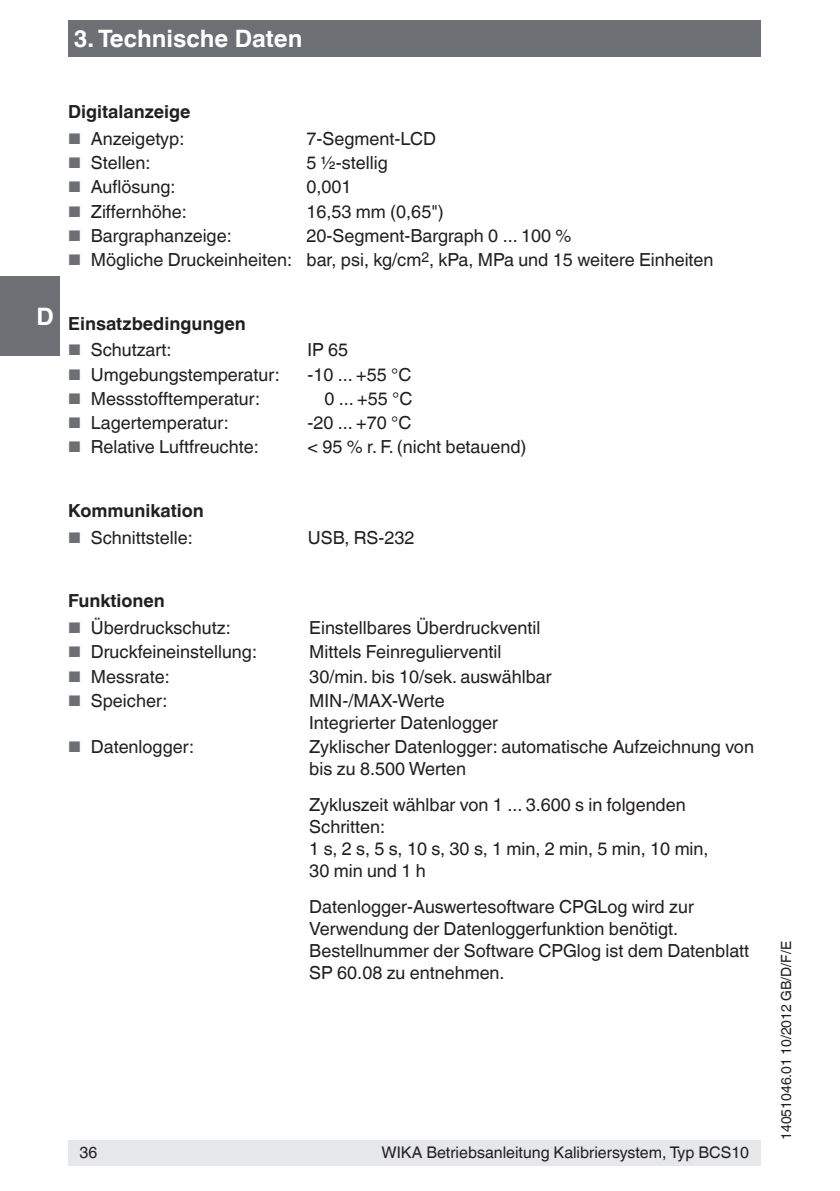
<style>
.page{position:relative;width:840px;height:1191px;background:#fff}
.page>*{position:absolute;margin:0;border:0;box-sizing:border-box;transform-origin:0 0}
.t1{font:700 24px "Helvetica World";color:#fff}
.t2{font:18px/22px "Helvetica World";color:#231f20}
.t3{font:700 18px "Helvetica World";color:#231f20}
.t4{font:16px "Helvetica World";color:#231f20}
.t5{font:14px "Helvetica World";color:#231f20}
.s1{font-size:15.4px;color:#6c6f74}
</style>
<div class="page">
<div style="left:68px;top:1140px;width:692px;height:25px;background:#e6e7e9"></div>
<div style="left:68px;top:20px;width:692px;height:37px;background:#6c6f74"></div>
<div style="left:0;top:277px;width:60px;height:79px;background:#6c6f74"></div>
<h1 class="t1" style="left:74px;top:25px;width:230px">3. Technische Daten</h1>
<h1 class="t1" style="left:36px;top:303px;width:19px">D</h1>
<p class="t3" style="left:68px;top:101px;width:124px">Digitalanzeige</p>
<p class="t2" style="left:68px;top:127px;width:118px"><span class="s1">■</span> Anzeigetyp:</p>
<p class="t2" style="left:306px;top:127px;width:131px">7-Segment-LCD</p>
<p class="t2" style="left:68px;top:152px;width:84px"><span class="s1">■</span> Stellen:</p>
<p class="t2" style="left:306px;top:152px;width:83px">5 ½-stellig</p>
<p class="t2" style="left:68px;top:176px;width:109px"><span class="s1">■</span> Auflösung:</p>
<p class="t2" style="left:306px;top:176px;width:47px">0,001</p>
<p class="t2" style="left:68px;top:200px;width:120px"><span class="s1">■</span> Ziffernhöhe:</p>
<p class="t2" style="left:306px;top:200px;width:139px">16,53 mm (0,65")</p>
<p class="t2" style="left:68px;top:224px;width:165px"><span class="s1">■</span> Bargraphanzeige:</p>
<p class="t2" style="left:306px;top:224px;width:266px">20-Segment-Bargraph 0 ... 100 %</p>
<p class="t2" style="left:68px;top:249px;width:646px"><span class="s1">■</span> Mögliche Druckeinheiten: bar, psi, kg/cm<sup>2</sup>, kPa, MPa und 15 weitere Einheiten</p>
<p class="t3" style="left:68px;top:313px;width:179px">Einsatzbedingungen</p>
<p class="t2" style="left:68px;top:339px;width:105px"><span class="s1">■</span> Schutzart:</p>
<p class="t2" style="left:307px;top:339px;width:42px">IP 65</p>
<p class="t2" style="left:68px;top:363px;width:213px"><span class="s1">■</span> Umgebungstemperatur:</p>
<p class="t2" style="left:307px;top:363px;width:105px">-10 ... +55 °C</p>
<p class="t2" style="left:68px;top:388px;width:193px"><span class="s1">■</span> Messstofftemperatur:</p>
<p class="t2" style="left:324px;top:388px;width:89px">0 ... +55 °C</p>
<p class="t2" style="left:68px;top:412px;width:162px"><span class="s1">■</span> Lagertemperatur:</p>
<p class="t2" style="left:307px;top:412px;width:105px">-20 ... +70 °C</p>
<p class="t2" style="left:68px;top:436px;width:192px"><span class="s1">■</span> Relative Luftfreuchte:</p>
<p class="t2" style="left:307px;top:436px;width:220px">&lt; 95 % r. F. (nicht betauend)</p>
<p class="t3" style="left:68px;top:500px;width:137px">Kommunikation</p>
<p class="t2" style="left:68px;top:526px;width:126px"><span class="s1">■</span> Schnittstelle:</p>
<p class="t2" style="left:308px;top:526px;width:108px">USB, RS-232</p>
<p class="t3" style="left:68px;top:590px;width:98px">Funktionen</p>
<p class="t2" style="left:68px;top:617px;width:164px"><span class="s1">■</span> Überdruckschutz:</p>
<p class="t2" style="left:309px;top:617px;width:232px">Einstellbares Überdruckventil</p>
<p class="t2" style="left:68px;top:641px;width:190px"><span class="s1">■</span> Druckfeineinstellung:</p>
<p class="t2" style="left:309px;top:641px;width:193px">Mittels Feinregulierventil</p>
<p class="t2" style="left:68px;top:665px;width:103px"><span class="s1">■</span> Messrate:</p>
<p class="t2" style="left:309px;top:665px;width:244px">30/min. bis 10/sek. auswählbar</p>
<p class="t2" style="left:68px;top:689px;width:101px"><span class="s1">■</span> Speicher:</p>
<p class="t2" style="left:309px;top:689px;width:190px">MIN-/MAX-Werte<br>Integrierter Datenlogger</p>
<p class="t2" style="left:68px;top:736px;width:127px"><span class="s1">■</span> Datenlogger:</p>
<p class="t2" style="left:309px;top:736px;width:446px">Zyklischer Datenlogger: automatische Aufzeichnung von bis zu 8.500 Werten</p>
<p class="t2" style="left:309px;top:794px;width:400px">Zykluszeit wählbar von 1 ... 3.600 s in folgenden<br>Schritten:<br>1 s, 2 s, 5 s, 10 s, 30 s, 1 min, 2 min, 5 min, 10 min,<br>30 min und 1 h</p>
<p class="t2" style="left:309px;top:896px;width:441px">Datenlogger-Auswertesoftware CPGLog wird zur Verwendung der Datenloggerfunktion benötigt.<br>Bestellnummer der Software CPGlog ist dem Datenblatt SP 60.08 zu entnehmen.</p>
<p class="t4" style="left:79px;top:1143px;width:19px">36</p>
<p class="t4" style="left:381px;top:1143px;width:369px">WIKA Betriebsanleitung Kalibriersystem, Typ BCS10</p>
<p class="t5" style="left:777px;top:1140px;width:200px;rotate:-90deg">14051046.01 10/2012 GB/D/F/E</p>
</div>
